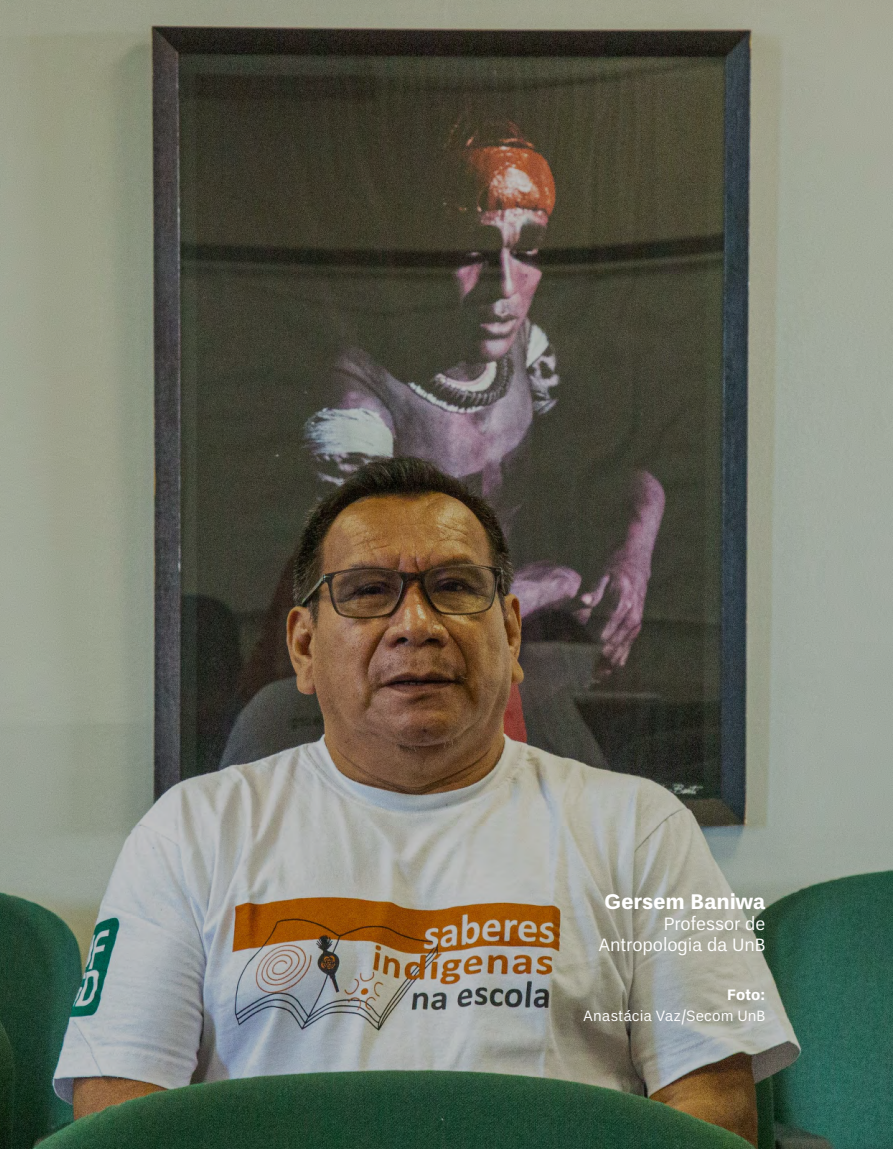
<style>
.page{position:relative;width:893px;height:1149px;background:#fff}
.page>*{position:absolute;margin:0;border:0;box-sizing:border-box;transform-origin:0 0}
.t1{font:700 21px "Un B Pro";color:#fff}
.t2{font:18px/21px "Un B Pro";letter-spacing:-.01em;color:#fff;text-align:right}
.t3{font:15px "Un B Pro";color:#fff}
.t4{font:700 15px "Un B Pro";color:#fff}
</style>
<div class="page">
<img style="left:0;top:0;width:893px;height:1148px">
<p class="t1" style="left:604px;top:889px;width:162px">Gersem Baniwa</p>
<p class="t2" style="left:598px;top:913px;width:168px">Professor de<br>Antropologia da UnB</p>
<p class="t4" style="left:727px;top:986px;width:40px">Foto:</p>
<p class="t3" style="left:583px;top:1007px;width:184px">Anastácia Vaz/Secom UnB</p>
</div>
